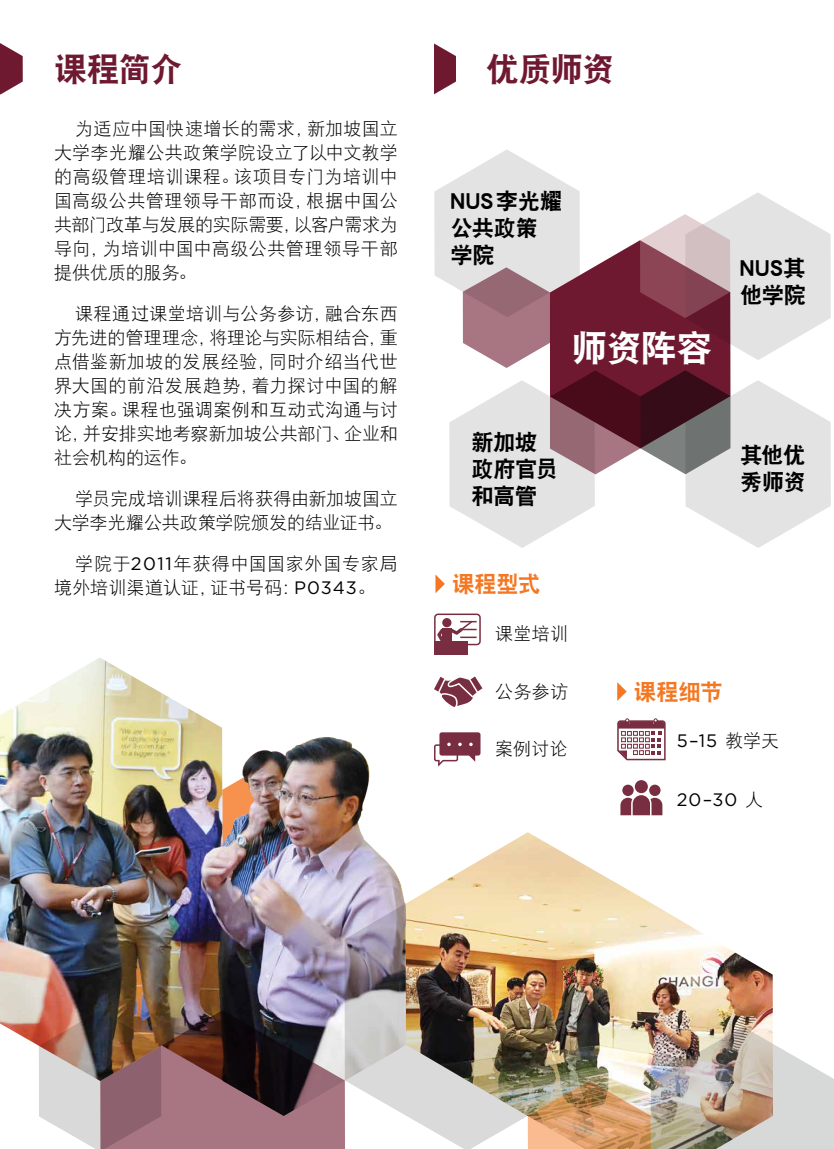
<style>
.page{position:relative;width:834px;height:1149px;background:#fff}
.page>*{position:absolute;margin:0;border:0;box-sizing:border-box;transform-origin:0 0}
.t1{font:36.3px "DFP Hei W9";color:#fff}
.t2{font:33px "DFP Hei W9";letter-spacing:-.035em;color:#6f1931}
.t3{font:25.5px "DFP Hei W9";letter-spacing:.015em;color:#000}
.t4{font:22.5px/27px "DFP Hei W9";letter-spacing:-.03em;color:#000}
.t5{font:22.5px "DFP Hei W9";letter-spacing:-.015em;color:#f47721}
.t6{font:18px/24px "DFP Hei W3";color:#000;text-align:justify}
.t7{font:18px/24px "DFP Hei W3";letter-spacing:.03em;color:#000}
.t8{font:18px "Gotham";color:#000}
.s1{font-family:"Gotham"}
.s2{font-size:22.5px}
.s3{font-family:"DFP Hei W3"}
</style>
<div class="page">
<img style="left:459px;top:832px;width:192px;height:71px">
<img style="left:0;top:654px;width:459px;height:392px">
<img style="left:39px;top:903px;width:794px;height:245px">
<svg style="left:434px;top:150px;width:396px;height:398px"></svg>
<svg style="left:0;top:43px;width:23px;height:51px"></svg>
<svg style="left:434px;top:43px;width:22px;height:51px"></svg>
<svg style="left:617px;top:682px;width:9px;height:18px"></svg>
<svg style="left:435px;top:574px;width:10px;height:19px"></svg>
<svg style="left:617px;top:718px;width:48px;height:42px"></svg>
<div style="left:649px;top:784px;width:11px;height:11px;background:#782e40;border-radius:50%"></div>
<div style="left:622px;top:784px;width:11px;height:11px;background:#782e40;border-radius:50%"></div>
<svg style="left:634px;top:779px;width:13px;height:13px"></svg>
<svg style="left:620px;top:793px;width:42px;height:23px"></svg>
<svg style="left:434px;top:676px;width:48px;height:32px"></svg>
<svg style="left:433px;top:732px;width:47px;height:36px"></svg>
<div style="left:434px;top:613px;width:46px;height:32px;border:2px solid #782e40;border-radius:3px"></div>
<div style="left:442px;top:618px;width:9px;height:9px;background:#782e40;border-radius:50%"></div>
<div style="left:442px;top:628px;width:9px;height:17px;background:#782e40"></div>
<svg style="left:437px;top:628px;width:5px;height:12px"></svg>
<div style="left:434px;top:640px;width:33px;height:14px;background:#782e40"></div>
<svg style="left:450px;top:619px;width:26px;height:19px"></svg>
<h2 class="t2" style="left:54px;top:53px;width:130px">课程简介</h2>
<p class="t6" style="left:54px;top:116px;width:345px;text-indent:21px">为适应中国快速增长的需求，新加坡国立大学李光耀公共政策学院设立了以中文教学的高级管理培训课程。该项目专门为培训中国高级公共管理领导干部而设，根据中国公共部门改革与发展的实际需要，以客户需求为导向，为培训中国中高级公共管理领导干部提供优质的服务。</p>
<p class="t6" style="left:54px;top:301px;width:345px;text-indent:21px">课程通过课堂培训与公务参访，融合东西方先进的管理理念，将理论与实际相结合，重点借鉴新加坡的发展经验，同时介绍当代世界大国的前沿发展趋势，着力探讨中国的解决方案。课程也强调案例和互动式沟通与讨论，并安排实地考察新加坡公共部门、企业和社会机构的运作。</p>
<p class="t6" style="left:54px;top:486px;width:345px;text-indent:21px">学员完成培训课程后将获得由新加坡国立大学李光耀公共政策学院颁发的结业证书。</p>
<p class="t7" style="left:54px;top:551px;width:345px;text-indent:21px">学院于<span class="s1">2011</span>年获得中国国家外国专家局境外培训渠道认证，证书号码：<span class="s1">P0343</span>。</p>
<h2 class="t2" style="left:486px;top:53px;width:130px">优质师资</h2>
<h3 class="t3" style="left:450px;top:187px;width:114px">NUS<span class="s2">李光耀</span></h3>
<p class="t4" style="left:450px;top:214px;width:89px">公共政策学院</p>
<h1 class="t1" style="left:571px;top:330px;width:143px">师资阵容</h1>
<p class="t4" style="left:471px;top:428px;width:88px">新加坡政府官员和高管</p>
<h3 class="t3" style="left:739px;top:254px;width:67px">NUS<span class="s2">其</span></h3>
<p class="t4" style="left:739px;top:282px;width:68px">他学院</p>
<p class="t4" style="left:739px;top:441px;width:67px">其他优秀师资</p>
<p class="t5" style="left:452px;top:572px;width:90px">课程型式</p>
<p class="t6" style="left:495px;top:621px;width:75px">课堂培训</p>
<p class="t6" style="left:495px;top:679px;width:75px">公务参访</p>
<p class="t5" style="left:633px;top:680px;width:91px">课程细节</p>
<p class="t6" style="left:495px;top:736px;width:74px">案例讨论</p>
<p class="t8" style="left:676px;top:728px;width:104px">5–15 <span class="s3">教学天</span></p>
<p class="t8" style="left:676px;top:787px;width:88px">20–30 <span class="s3">人</span></p>
</div>
